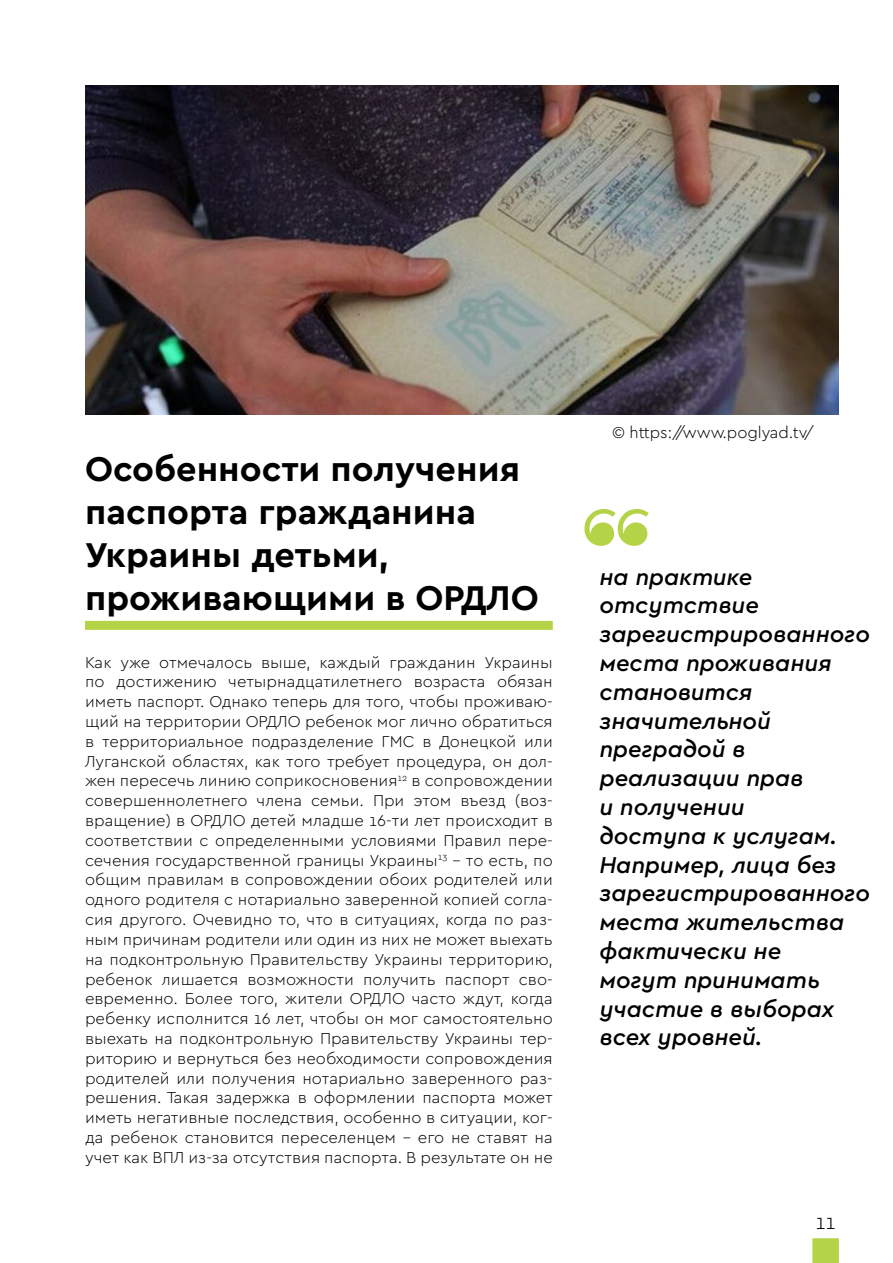
<style>
.page{position:relative;width:893px;height:1263px;background:#fff}
.page>*{position:absolute;margin:0;border:0;box-sizing:border-box;transform-origin:0 0}
.t1{font:italic 500 54px "Cera Pro";color:#b4d346}
.t2{font:700 36px/43.2px "Cera Pro";color:#000}
.t3{font:italic 500 24px/28.8px "Cera Pro";color:#000}
.t4{font:300 21px "Cera Pro";color:#000}
.t5{font:300 16.5px/19.8px "Cera Pro";color:#000;text-align:justify}
</style>
<div class="page">
<div style="left:812px;top:1238px;width:27px;height:25px;background:#b4d346"></div>
<img style="left:85px;top:85px;width:754px;height:329px">
<div style="left:85px;top:621px;width:468px;height:9px;background:#b4d346"></div>
<h2 class="t2" style="left:85px;top:445px;width:455px">Особенности получения паспорта гражданина<br>Украины детьми, проживающими в ОРДЛО</h2>
<p class="t5" style="left:85px;top:651px;width:469px">Как уже отмечалось выше, каждый гражданин Украины по достижению четырнадцатилетнего возраста обязан иметь паспорт. Однако теперь для того, чтобы проживаю&shy;щий на территории ОРДЛО ребенок мог лично обратиться в территориальное подразделение ГМС в Донецкой или Луганской областях, как того требует процедура, он дол&shy;жен пересечь линию соприкосновения<sup>12</sup> в сопровождении совершеннолетнего члена семьи. При этом въезд (воз&shy;вращение) в ОРДЛО детей младше 16-ти лет происходит в соответствии с определенными условиями Правил пере&shy;сечения государственной границы Украины<sup>13</sup> – то есть, по общим правилам в сопровождении обоих родителей или одного родителя с нотариально заверенной копией согла&shy;сия другого. Очевидно то, что в ситуациях, когда по раз&shy;ным причинам родители или один из них не может выехать на подконтрольную Правительству Украины территорию, ребенок лишается возможности получить паспорт сво&shy;евременно. Более того, жители ОРДЛО часто ждут, когда ребенку исполнится 16 лет, чтобы он мог самостоятельно выехать на подконтрольную Правительству Украины тер&shy;риторию и вернуться без необходимости сопровождения родителей или получения нотариально заверенного раз&shy;решения. Такая задержка в оформлении паспорта может иметь негативные последствия, особенно в ситуации, ког&shy;да ребенок становится переселенцем – его не ставят на учет как ВПЛ из-за отсутствия паспорта. В результате он не</p>
<p class="t5" style="left:612px;top:422px;width:203px">© https://www.poglyad.tv/</p>
<h1 class="t1" style="left:581px;top:491px;width:70px">❝</h1>
<p class="t3" style="left:599px;top:561px;width:272px">на практике отсутствие зарегистрированного места проживания становится значительной преградой в реализации прав<br>и получении<br>доступа к услугам.<br>Например, лица без зарегистрированного места жительства фактически не<br>могут принимать участие в выборах всех уровней.</p>
<p class="t4" style="left:815px;top:1208px;width:22px">11</p>
</div>
